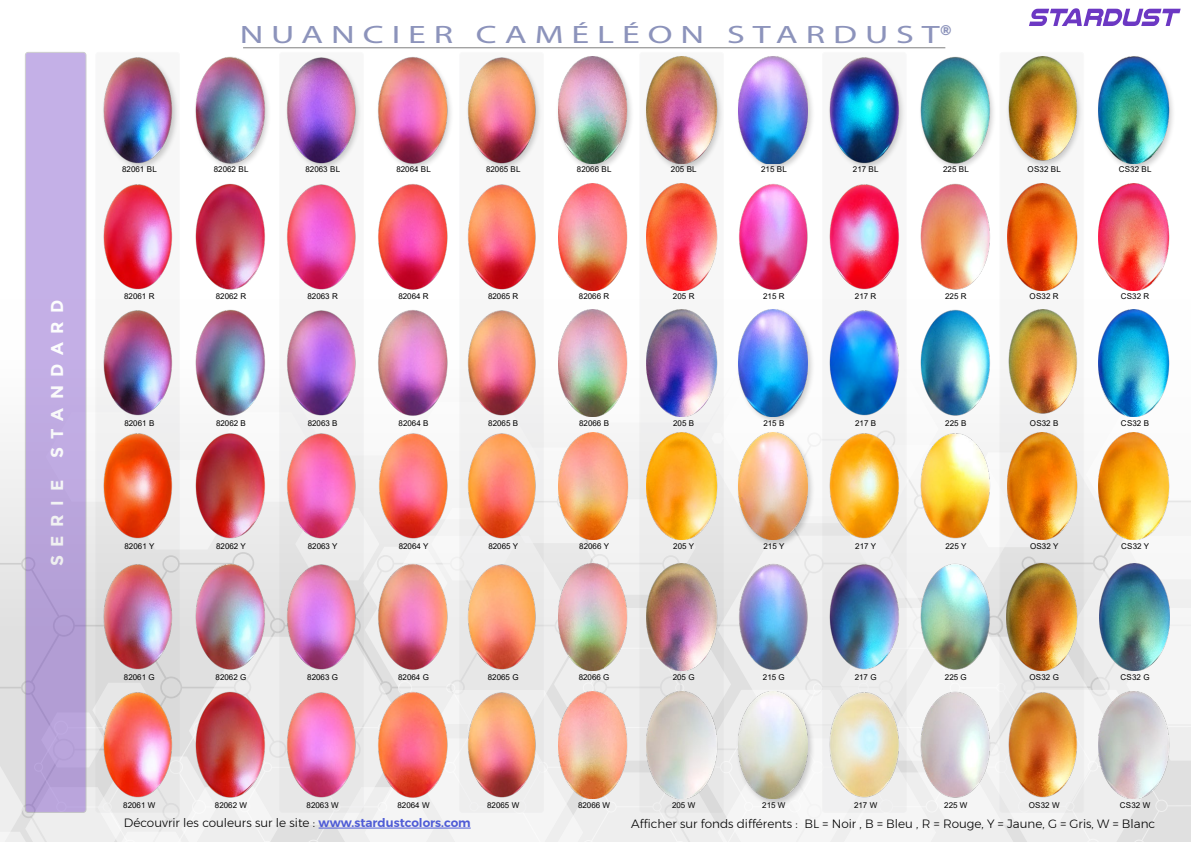
<style>
.page{position:relative;width:1191px;height:842px;background:#fff}
.page>*{position:absolute;margin:0;border:0;box-sizing:border-box;transform-origin:0 0}
.titre_page_pres{font:25.2px "Myriad Pro";letter-spacing:.22em;color:#8c93bb;scale:1.43 1}
.t1{font:700 17.2px "Montserrat";letter-spacing:.5em;color:#fafcfc}
.ref_légende{font:300 12px "Montserrat";color:#000}
.ref_légende-2{font:8px "Arial";color:#000}
.s1{font-weight:600;color:#4f5cd6}
</style>
<div class="page">
<img style="left:0;top:8px;width:1191px;height:834px">
<h2 class="t1" style="left:47px;top:458px;width:160px;rotate:-90deg">STANDARD</h2>
<h2 class="t1" style="left:47px;top:566px;width:88px;rotate:-90deg">SERIE</h2>
<p class="titre_page_pres" style="left:240px;top:19px;width:499px">NUANCIER CAMÉLÉON STARDUST<sup>®</sup></p>
<p class="ref_légende-2" style="left:122px;top:164px;width:36px">82061 BL</p>
<p class="ref_légende-2" style="left:214px;top:164px;width:36px">82062 BL</p>
<p class="ref_légende-2" style="left:305px;top:164px;width:36px">82063 BL</p>
<p class="ref_légende-2" style="left:396px;top:164px;width:36px">82064 BL</p>
<p class="ref_légende-2" style="left:486px;top:164px;width:36px">82065 BL</p>
<p class="ref_légende-2" style="left:577px;top:164px;width:36px">82066 BL</p>
<p class="ref_légende-2" style="left:671px;top:164px;width:27px">205 BL</p>
<p class="ref_légende-2" style="left:761px;top:164px;width:27px">215 BL</p>
<p class="ref_légende-2" style="left:853px;top:164px;width:27px">217 BL</p>
<p class="ref_légende-2" style="left:943px;top:164px;width:27px">225 BL</p>
<p class="ref_légende-2" style="left:1027px;top:164px;width:35px">OS32 BL</p>
<p class="ref_légende-2" style="left:1118px;top:164px;width:34px">CS32 BL</p>
<p class="ref_légende-2" style="left:124px;top:291px;width:32px">82061 R</p>
<p class="ref_légende-2" style="left:216px;top:291px;width:32px">82062 R</p>
<p class="ref_légende-2" style="left:307px;top:291px;width:32px">82063 R</p>
<p class="ref_légende-2" style="left:398px;top:291px;width:32px">82064 R</p>
<p class="ref_légende-2" style="left:488px;top:291px;width:32px">82065 R</p>
<p class="ref_légende-2" style="left:579px;top:291px;width:32px">82066 R</p>
<p class="ref_légende-2" style="left:673px;top:291px;width:23px">205 R</p>
<p class="ref_légende-2" style="left:763px;top:291px;width:23px">215 R</p>
<p class="ref_légende-2" style="left:855px;top:291px;width:23px">217 R</p>
<p class="ref_légende-2" style="left:945px;top:291px;width:23px">225 R</p>
<p class="ref_légende-2" style="left:1029px;top:291px;width:31px">OS32 R</p>
<p class="ref_légende-2" style="left:1120px;top:291px;width:30px">CS32 R</p>
<p class="ref_légende-2" style="left:124px;top:417px;width:31px">82061 B</p>
<p class="ref_légende-2" style="left:216px;top:417px;width:31px">82062 B</p>
<p class="ref_légende-2" style="left:308px;top:417px;width:31px">82063 B</p>
<p class="ref_légende-2" style="left:398px;top:417px;width:31px">82064 B</p>
<p class="ref_légende-2" style="left:488px;top:417px;width:31px">82065 B</p>
<p class="ref_légende-2" style="left:579px;top:417px;width:31px">82066 B</p>
<p class="ref_légende-2" style="left:673px;top:417px;width:23px">205 B</p>
<p class="ref_légende-2" style="left:763px;top:417px;width:23px">215 B</p>
<p class="ref_légende-2" style="left:855px;top:417px;width:23px">217 B</p>
<p class="ref_légende-2" style="left:945px;top:417px;width:23px">225 B</p>
<p class="ref_légende-2" style="left:1029px;top:417px;width:30px">OS32 B</p>
<p class="ref_légende-2" style="left:1121px;top:417px;width:30px">CS32 B</p>
<p class="ref_légende-2" style="left:124px;top:540px;width:31px">82061 Y</p>
<p class="ref_légende-2" style="left:216px;top:540px;width:31px">82062 Y</p>
<p class="ref_légende-2" style="left:308px;top:540px;width:31px">82063 Y</p>
<p class="ref_légende-2" style="left:399px;top:540px;width:31px">82064 Y</p>
<p class="ref_légende-2" style="left:488px;top:540px;width:31px">82065 Y</p>
<p class="ref_légende-2" style="left:579px;top:540px;width:31px">82066 Y</p>
<p class="ref_légende-2" style="left:673px;top:540px;width:22px">205 Y</p>
<p class="ref_légende-2" style="left:763px;top:540px;width:22px">215 Y</p>
<p class="ref_légende-2" style="left:855px;top:540px;width:22px">217 Y</p>
<p class="ref_légende-2" style="left:945px;top:540px;width:22px">225 Y</p>
<p class="ref_légende-2" style="left:1030px;top:540px;width:30px">OS32 Y</p>
<p class="ref_légende-2" style="left:1121px;top:540px;width:29px">CS32 Y</p>
<p class="ref_légende-2" style="left:124px;top:671px;width:32px">82061 G</p>
<p class="ref_légende-2" style="left:215px;top:671px;width:32px">82062 G</p>
<p class="ref_légende-2" style="left:307px;top:671px;width:32px">82063 G</p>
<p class="ref_légende-2" style="left:398px;top:671px;width:32px">82064 G</p>
<p class="ref_légende-2" style="left:488px;top:671px;width:32px">82065 G</p>
<p class="ref_légende-2" style="left:578px;top:671px;width:32px">82066 G</p>
<p class="ref_légende-2" style="left:672px;top:671px;width:23px">205 G</p>
<p class="ref_légende-2" style="left:763px;top:671px;width:23px">215 G</p>
<p class="ref_légende-2" style="left:854px;top:671px;width:23px">217 G</p>
<p class="ref_légende-2" style="left:945px;top:671px;width:23px">225 G</p>
<p class="ref_légende-2" style="left:1029px;top:671px;width:31px">OS32 G</p>
<p class="ref_légende-2" style="left:1120px;top:671px;width:31px">CS32 G</p>
<p class="ref_légende-2" style="left:123px;top:799px;width:34px">82061 W</p>
<p class="ref_légende-2" style="left:215px;top:799px;width:34px">82062 W</p>
<p class="ref_légende-2" style="left:306px;top:799px;width:34px">82063 W</p>
<p class="ref_légende-2" style="left:397px;top:799px;width:34px">82064 W</p>
<p class="ref_légende-2" style="left:487px;top:799px;width:34px">82065 W</p>
<p class="ref_légende-2" style="left:578px;top:799px;width:34px">82066 W</p>
<p class="ref_légende-2" style="left:672px;top:799px;width:25px">205 W</p>
<p class="ref_légende-2" style="left:762px;top:799px;width:25px">215 W</p>
<p class="ref_légende-2" style="left:854px;top:799px;width:25px">217 W</p>
<p class="ref_légende-2" style="left:944px;top:799px;width:25px">225 W</p>
<p class="ref_légende-2" style="left:1028px;top:799px;width:32px">OS32 W</p>
<p class="ref_légende-2" style="left:1119px;top:799px;width:32px">CS32 W</p>
<p class="ref_légende" style="left:124px;top:814px;width:348px">Découvrir les couleurs sur le site : <span class="s1">www.stardustcolors.com</span></p>
<p class="ref_légende" style="left:631px;top:814px;width:526px">Afficher sur fonds différents : BL = Noir , B = Bleu , R = Rouge, Y = Jaune, G = Gris, W = Blanc</p>
</div>
